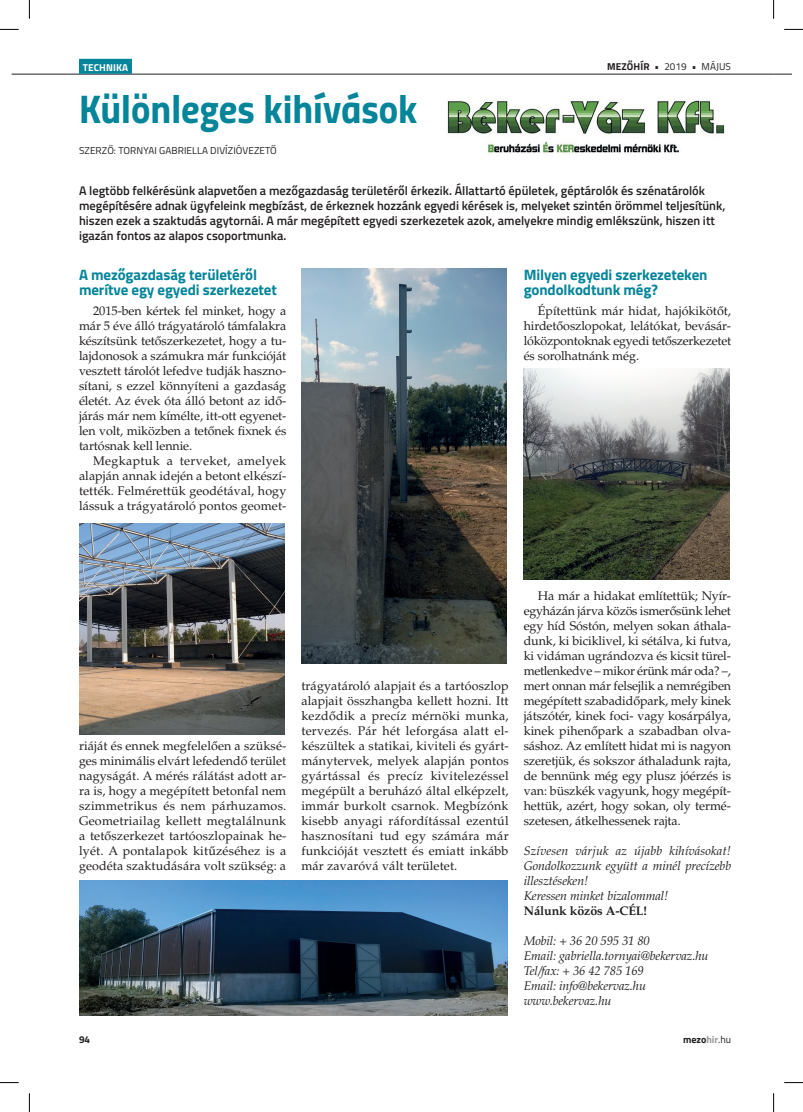
<style>
.page{position:relative;width:803px;height:1112px;background:#fff}
.page>*{position:absolute;margin:0;border:0;box-sizing:border-box;transform-origin:0 0}
.TECH-főcím{font:40px "Titillium Bold Upright";color:#05859a}
.TECH-alcím{font:700 15px/15px "Titillium";letter-spacing:-.01em;color:#05859a}
.NORMAL-3_HASAB{font:12.5px/15px "Palatino LT Std";letter-spacing:-.005em;color:#231f20;text-align:justify}
.Lead_01_FLEKK{font:600 12.5px/15px "Titillium";color:#231f20}
.NORMAL-3_HASAB-2{font:italic 12.5px/15px "Palatino LT Std";letter-spacing:-.01em;color:#231f20;text-align:justify}
.NORMAL-3_HASAB-3{font:700 12.5px "Palatino LT Std";letter-spacing:-.01em;color:#231f20}
.SZERZŐ{font:10px "Titillium";letter-spacing:.01em;color:#231f20}
.t1{font:700 10px "Titillium";color:#231f20}
.t2{font:700 10px "Titillium";letter-spacing:.01em;color:#fff}
.s1{font-weight:700}
.s2{color:#939598}
.s3{font-weight:400}
</style>
<div class="page">
<img style="left:301px;top:269px;width:206px;height:394px">
<img style="left:79px;top:523px;width:205px;height:211px">
<img style="left:523px;top:368px;width:206px;height:211px">
<img style="left:79px;top:880px;width:429px;height:135px">
<img style="left:447px;top:99px;width:278px;height:55px">
<hr style="left:12px;top:74px;width:761px;height:1px;background:#231f20">
<svg style="left:773px;top:74px;width:18px;height:1px"></svg>
<div style="left:79px;top:59px;width:53px;height:15px;background:#05859a"></div>
<svg style="left:0;top:29px;width:19px;height:1px"></svg>
<svg style="left:784px;top:29px;width:19px;height:1px"></svg>
<svg style="left:0;top:1082px;width:19px;height:1px"></svg>
<svg style="left:784px;top:1082px;width:19px;height:1px"></svg>
<svg style="left:29px;top:0;width:1px;height:19px"></svg>
<svg style="left:29px;top:1093px;width:1px;height:18px"></svg>
<svg style="left:773px;top:0;width:1px;height:19px"></svg>
<svg style="left:773px;top:1093px;width:1px;height:18px"></svg>
<p class="t2" style="left:83px;top:60px;width:47px">TECHNIKA</p>
<p class="SZERZŐ" style="left:607px;top:59px;width:125px"><span class="s1">MEZŐHÍR</span> • 2019 • MÁJUS</p>
<p class="TECH-főcím" style="left:79px;top:78px;width:340px">Különleges kihívások</p>
<p class="SZERZŐ" style="left:79px;top:143px;width:199px">SZERZŐ: TORNYAI GABRIELLA DIVÍZIÓVEZETŐ</p>
<p class="Lead_01_FLEKK" style="left:79px;top:182px;width:648px">A legtöbb felkérésünk alapvetően a mezőgazdaság területéről érkezik. Állattartó épületek, géptárolók és szénatárolók megépítésére adnak ügyfeleink megbízást, de érkeznek hozzánk egyedi kérések is, melyeket szintén örömmel teljesítünk, hiszen ezek a szaktudás agytornái. A már megépített egyedi szerkezetek azok, amelyekre mindig emlékszünk, hiszen itt igazán fontos az alapos csoportmunka.</p>
<p class="TECH-alcím" style="left:79px;top:266px;width:199px">A mezőgazdaság területéről merítve egy egyedi szerkezetet</p>
<p class="NORMAL-3_HASAB" style="left:79px;top:303px;width:209px;text-indent:14px">2015-ben kértek fel minket, hogy a már 5 éve álló trágyatároló támfalakra készítsünk tetőszerkezetet, hogy a tu&shy;lajdonosok a számukra már funkcióját vesztett tárolót lefedve tudják haszno&shy;sítani, s ezzel könnyíteni a gazdaság életét. Az évek óta álló betont az idő&shy;járás már nem kímélte, itt-ott egyenet&shy;len volt, miközben a tetőnek fixnek és tartósnak kell lennie.</p>
<p class="NORMAL-3_HASAB" style="left:79px;top:453px;width:209px;text-indent:14px">Megkaptuk a terveket, amelyek alapján annak idején a betont elkészí&shy;tették. Felmérettük geodétával, hogy lássuk a trágyatároló pontos geomet-</p>
<p class="TECH-alcím" style="left:524px;top:266px;width:185px">Milyen egyedi szerkezeteken gondolkodtunk még?</p>
<p class="NORMAL-3_HASAB" style="left:524px;top:303px;width:209px;text-indent:14px">Építettünk már hidat, hajókikötőt, hirdetőoszlopokat, lelátókat, bevásár&shy;lóközpontoknak egyedi tetőszerkezetet és sorolhatnánk még.</p>
<p class="NORMAL-3_HASAB" style="left:79px;top:738px;width:209px">riáját és ennek megfelelően a szüksé&shy;ges minimális elvárt lefedendő terület nagyságát. A mérés rálátást adott ar&shy;ra is, hogy a megépített betonfal nem szimmetrikus és nem párhuzamos.<br>Geometriailag kellett megtalálnunk a tetőszerkezet tartóoszlopainak he&shy;lyét. A pontalapok kitűzéséhez is a geodéta szaktudására volt szükség: a</p>
<p class="NORMAL-3_HASAB" style="left:301px;top:678px;width:209px">trágyatároló alapjait és a tartóoszlop alapjait összhangba kellett hozni. Itt kezdődik a precíz mérnöki munka, tervezés. Pár hét leforgása alatt el&shy;készültek a statikai, kiviteli és gyárt&shy;mánytervek, melyek alapján pontos gyártással és precíz kivitelezéssel megépült a beruházó által elképzelt, immár burkolt csarnok. Megbízónk kisebb anyagi ráfordítással ezentúl hasznosítani tud egy számára már funkcióját vesztett és emiatt inkább már zavaróvá vált területet.</p>
<p class="NORMAL-3_HASAB" style="left:524px;top:588px;width:209px;text-indent:14px">Ha már a hidakat említettük; Nyír&shy;egyházán járva közös ismerősünk lehet egy híd Sóstón, melyen sokan áthala&shy;dunk, ki biciklivel, ki sétálva, ki futva, ki vidáman ugrándozva és kicsit türel&shy;metlenkedve – mikor érünk már oda? –, mert onnan már felsejlik a nemrégiben megépített szabadidőpark, mely kinek játszótér, kinek foci- vagy kosárpálya, kinek pihenőpark a szabadban olva&shy;sáshoz. Az említett hidat mi is nagyon szeretjük, és sokszor áthaladunk rajta, de bennünk még egy plusz jóérzés is van: büszkék vagyunk, hogy megépít&shy;hettük, azért, hogy sokan, oly termé&shy;szetesen, átkelhessenek rajta.</p>
<p class="NORMAL-3_HASAB-2" style="left:524px;top:843px;width:209px">Szívesen várjuk az újabb kihívásokat!<br>Gondolkozzunk együtt a minél precízebb illesztéseken!</p>
<p class="NORMAL-3_HASAB-2" style="left:524px;top:888px;width:146px">Keressen minket bizalommal!</p>
<p class="NORMAL-3_HASAB-3" style="left:524px;top:903px;width:125px">Nálunk közös A-CÉL!</p>
<p class="NORMAL-3_HASAB-2" style="left:524px;top:933px;width:127px">Mobil: + 36 20 595 31 80</p>
<p class="NORMAL-3_HASAB-2" style="left:524px;top:948px;width:186px">Email: gabriella.tornyai@bekervaz.hu</p>
<p class="NORMAL-3_HASAB-2" style="left:524px;top:963px;width:122px">Tel/fax: + 36 42 785 169</p>
<p class="NORMAL-3_HASAB-2" style="left:524px;top:978px;width:124px">Email: info@bekervaz.hu</p>
<p class="NORMAL-3_HASAB-2" style="left:524px;top:993px;width:89px">www.bekervaz.hu</p>
<p class="t1" style="left:79px;top:1031px;width:13px">94</p>
<p class="t1" style="left:683px;top:1031px;width:50px">mezo<span class="s2">hir</span><span class="s3">.hu</span></p>
</div>
